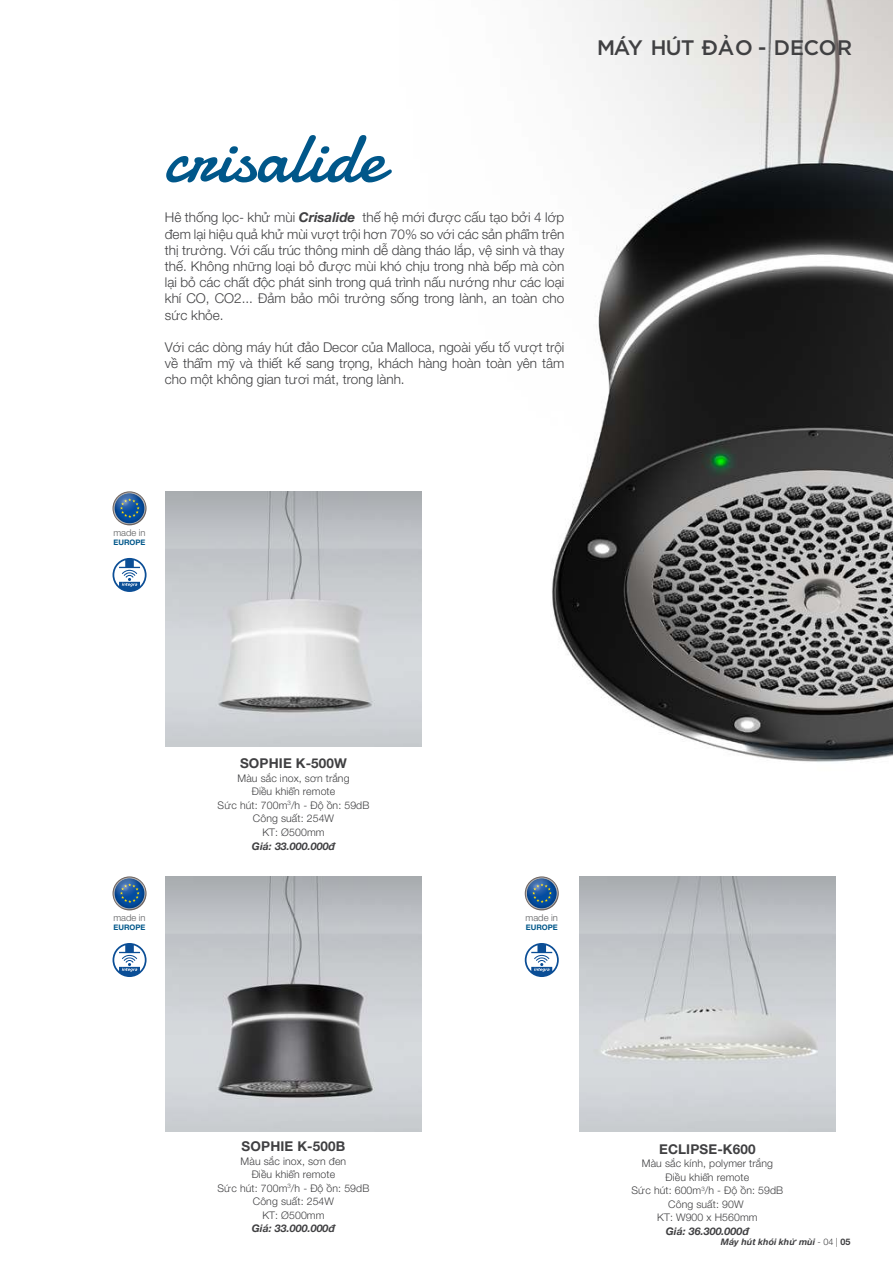
<style>
.page{position:relative;width:893px;height:1263px;background:#fff}
.page>*{position:absolute;margin:0;border:0;box-sizing:border-box;transform-origin:0 0}
.t1{font:72px "Damion";color:#00578a}
.t2{font:500 21px "i Ciel Gotham";color:#404042}
.t3{font:300 13.5px/16.2px "Helvetica Neue";color:#404042;text-align:justify}
.t4{font:700 13.5px "Helvetica Neue";letter-spacing:.01em;color:#404042}
.t5{font:300 10.5px/13.5px "Helvetica Neue";letter-spacing:.01em;color:#404042;text-align:center}
.t6{font:italic 700 10.5px "Helvetica Neue";letter-spacing:.01em;color:#404042}
.t7{font:300 9.45px "Helvetica Neue";color:#5e5f61}
.t8{font:italic 700 9px "Helvetica Neue";color:#404042}
.t9{font:700 7.65px "Helvetica Neue";color:#00578a}
.s1{font-weight:700;font-style:italic}
.s2{font-weight:300;font-style:normal}
.s3{font-style:normal}
</style>
<div class="page">
<img style="left:294px;top:0;width:599px;height:762px">
<svg style="left:113px;top:491px;width:34px;height:34px"></svg>
<img style="left:113px;top:492px;width:33px;height:33px">
<svg style="left:114px;top:493px;width:31px;height:31px"></svg>
<img style="left:115px;top:493px;width:29px;height:30px">
<svg style="left:113px;top:558px;width:34px;height:34px"></svg>
<svg style="left:113px;top:876px;width:34px;height:34px"></svg>
<img style="left:113px;top:877px;width:33px;height:33px">
<svg style="left:114px;top:878px;width:31px;height:31px"></svg>
<img style="left:115px;top:878px;width:29px;height:30px">
<svg style="left:113px;top:943px;width:34px;height:34px"></svg>
<svg style="left:525px;top:876px;width:34px;height:34px"></svg>
<img style="left:525px;top:877px;width:33px;height:33px">
<svg style="left:526px;top:878px;width:31px;height:31px"></svg>
<img style="left:527px;top:878px;width:29px;height:30px">
<svg style="left:525px;top:943px;width:34px;height:34px"></svg>
<img style="left:166px;top:491px;width:255px;height:255px">
<img style="left:166px;top:876px;width:255px;height:255px">
<img style="left:580px;top:876px;width:255px;height:255px">
<h1 class="t1" style="left:165px;top:115px;width:221px">crisalide</h1>
<p class="t3" style="left:165px;top:209px;width:401px">Hê thống lọc- khử mùi <span class="s1">Crisalide</span> thế hệ mới được cấu tạo bởi 4 lớp đem lại hiệu quả khử mùi vượt trội hơn 70% so với các sản phẩm trên thị trường. Với cấu trúc thông minh dễ dàng tháo lắp, vệ sinh và thay thế. Không những loại bỏ được mùi khó chịu trong nhà bếp mà còn lại bỏ các chất độc phát sinh trong quá trình nấu nướng như các loại khí CO, CO2... Đảm bảo môi trường sống trong lành, an toàn cho sức khỏe.</p>
<p class="t3" style="left:165px;top:338px;width:401px">Với các dòng máy hút đảo Decor của Malloca, ngoài yếu tố vượt trội về thẩm mỹ và thiết kế sang trọng, khách hàng hoàn toàn yên tâm cho một không gian tươi mát, trong lành.</p>
<h2 class="t2" style="left:595px;top:32px;width:257px">MÁY HÚT ĐẢO - DECOR</h2>
<p class="t7" style="left:113px;top:525px;width:34px">made in</p>
<p class="t9" style="left:114px;top:538px;width:33px">EUROPE</p>
<p class="t7" style="left:113px;top:910px;width:34px">made in</p>
<p class="t9" style="left:114px;top:923px;width:33px">EUROPE</p>
<p class="t4" style="left:240px;top:756px;width:108px">SOPHIE K-500W</p>
<p class="t5" style="left:218px;top:771px;width:153px">Màu sắc inox, sơn trắng<br>Điều khiển remote<br>Sức hút: 700m<sup>3</sup>/h - Độ ồn: 59dB<br>Công suất: 254W<br>KT: Ø500mm</p>
<p class="t6" style="left:252px;top:837px;width:85px">Giá: 33.000.000đ</p>
<p class="t4" style="left:242px;top:1138px;width:105px">SOPHIE K-500B</p>
<p class="t5" style="left:218px;top:1153px;width:153px">Màu sắc inox, sơn đen<br>Điều khiển remote<br>Sức hút: 700m<sup>3</sup>/h - Độ ồn: 59dB<br>Công suất: 254W<br>KT: Ø500mm</p>
<p class="t6" style="left:252px;top:1220px;width:85px">Giá: 33.000.000đ</p>
<p class="t7" style="left:526px;top:910px;width:34px">made in</p>
<p class="t9" style="left:526px;top:923px;width:33px">EUROPE</p>
<p class="t4" style="left:659px;top:1141px;width:98px">ECLIPSE-K600</p>
<p class="t5" style="left:631px;top:1156px;width:153px">Màu sắc kính, polymer trắng<br>Điều khiển remote<br>Sức hút: 600m<sup>3</sup>/h - Độ ồn: 59dB<br>Công suất: 90W<br>KT: W900 x H560mm</p>
<p class="t6" style="left:666px;top:1225px;width:85px">Giá: 36.300.000đ</p>
<p class="t8" style="left:721px;top:1235px;width:131px">Máy hút khói khử mùi <span class="s2">- 04 |</span> <span class="s3">05</span></p>
</div>
